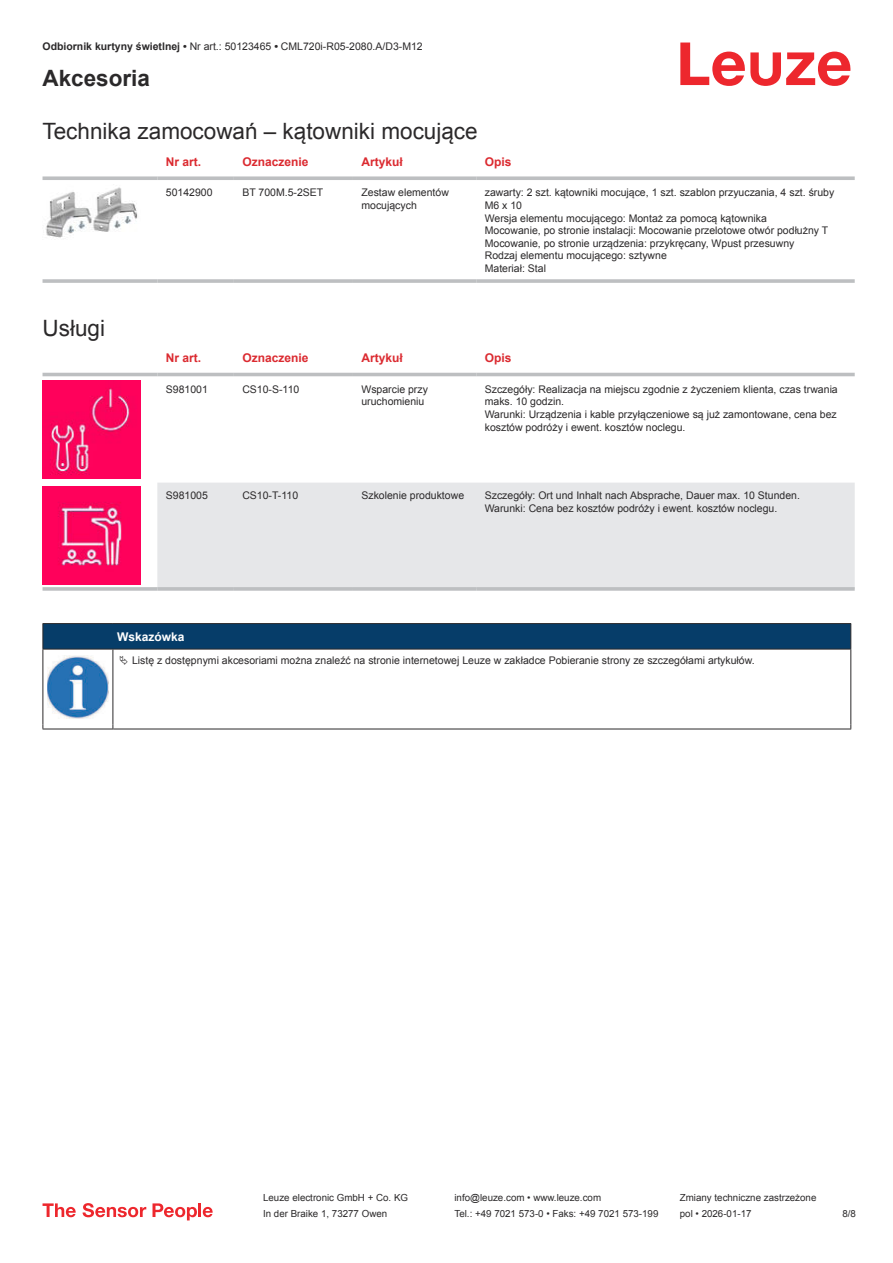
<style>
.page{position:relative;width:893px;height:1263px;background:#fff}
.page>*{position:absolute;margin:0;border:0;box-sizing:border-box;transform-origin:0 0}
.t1{font:22.5px "Arial";color:#2b292a}
.t2{font:700 22.5px "Arial";color:#2b292a}
.t3{font:700 12px "Arial";color:#db2a30}
.t4{font:700 12px "Arial";color:#fff}
.t5{font:10.5px/12.6px "Arial";color:#2b292a}
.t6{font:9.75px "Arial";color:#2b292a}
.s1{font-weight:700}
</style>
<div class="page">
<svg style="left:680px;top:43px;width:170px;height:43px"></svg>
<svg style="left:43px;top:176px;width:114px;height:4px"></svg>
<svg style="left:157px;top:176px;width:77px;height:4px"></svg>
<svg style="left:234px;top:176px;width:119px;height:4px"></svg>
<svg style="left:353px;top:176px;width:123px;height:4px"></svg>
<svg style="left:476px;top:176px;width:379px;height:4px;background:#c4c6c8"></svg>
<hr style="left:43px;top:279px;width:114px;height:4px;background:#bdbfc1">
<hr style="left:157px;top:279px;width:77px;height:4px;background:#c7c9ca">
<hr style="left:234px;top:279px;width:119px;height:4px;background:#bdbfc1">
<hr style="left:353px;top:279px;width:123px;height:4px;background:#bdbfc1">
<hr style="left:476px;top:279px;width:379px;height:4px;background:#c7c9ca">
<img style="left:46px;top:187px;width:92px;height:51px">
<svg style="left:43px;top:372px;width:812px;height:213px"></svg>
<div style="left:157px;top:483px;width:698px;height:104px;background:#e6e7e9"></div>
<hr style="left:43px;top:373px;width:114px;height:3px;background:#bdbfc1">
<hr style="left:157px;top:373px;width:77px;height:3px;background:#bdbfc1">
<hr style="left:234px;top:373px;width:119px;height:3px;background:#bdbfc1">
<hr style="left:353px;top:373px;width:123px;height:3px;background:#bdbfc1">
<hr style="left:476px;top:373px;width:379px;height:3px;background:#bdbfc1">
<svg style="left:43px;top:587px;width:114px;height:4px"></svg>
<svg style="left:157px;top:587px;width:77px;height:4px"></svg>
<svg style="left:234px;top:587px;width:119px;height:4px"></svg>
<svg style="left:353px;top:587px;width:123px;height:4px"></svg>
<svg style="left:476px;top:587px;width:379px;height:4px;background:#c2c4c6"></svg>
<img style="left:43px;top:381px;width:97px;height:97px">
<img style="left:43px;top:487px;width:97px;height:98px">
<svg style="left:44px;top:650px;width:806px;height:79px"></svg>
<hr style="left:43px;top:623px;width:70px;height:1px;background:#2b292a">
<hr style="left:43px;top:649px;width:70px;height:1px;background:#2b292a">
<hr style="left:113px;top:623px;width:738px;height:1px;background:#2b292a">
<div style="left:43px;top:624px;width:808px;height:25px;background:#063d69"></div>
<hr style="left:113px;top:649px;width:738px;height:1px;background:#2b292a">
<hr style="left:43px;top:649px;width:1px;height:75px;background:#2b292a">
<hr style="left:113px;top:649px;width:1px;height:75px;background:#2b292a">
<hr style="left:850px;top:649px;width:1px;height:75px;background:#2b292a">
<hr style="left:43px;top:729px;width:70px;height:1px;background:#2b292a">
<hr style="left:113px;top:729px;width:738px;height:1px;background:#2b292a">
<img style="left:47px;top:655px;width:61px;height:63px">
<div style="left:115px;top:650px;width:734px;height:20px;background:#fff"></div>
<svg style="left:43px;top:1203px;width:33px;height:14px"></svg>
<svg style="left:83px;top:1203px;width:63px;height:14px"></svg>
<svg style="left:153px;top:1203px;width:44px;height:17px"></svg>
<hr style="left:198px;top:1203px;width:3px;height:14px;background:#ed272d">
<svg style="left:203px;top:1207px;width:10px;height:10px"></svg>
<p class="t5" style="left:43px;top:41px;width:382px"><span class="s1">Odbiornik kurtyny świetlnej •</span> Nr art.: 50123465 <span class="s1">•</span> CML720i-R05-2080.A/D3-M12</p>
<h1 class="t2" style="left:43px;top:70px;width:109px">Akcesoria</h1>
<h1 class="t1" style="left:43px;top:116px;width:437px">Technika zamocowań – kątowniki mocujące</h1>
<p class="t3" style="left:166px;top:153px;width:37px">Nr art.</p>
<p class="t3" style="left:242px;top:157px;width:68px">Oznaczenie</p>
<p class="t3" style="left:361px;top:153px;width:43px">Artykuł</p>
<p class="t3" style="left:485px;top:157px;width:28px">Opis</p>
<p class="t5" style="left:166px;top:186px;width:48px">50142900</p>
<p class="t5" style="left:242px;top:186px;width:82px">BT 700M.5-2SET</p>
<p class="t5" style="left:361px;top:186px;width:89px">Zestaw elementów mocujących</p>
<p class="t5" style="left:485px;top:186px;width:351px">zawarty: 2 szt. kątowniki mocujące, 1 szt. szablon przyuczania, 4 szt. śruby M6 x 10<br>Wersja elementu mocującego: Montaż za pomocą kątownika<br>Mocowanie, po stronie instalacji: Mocowanie przelotowe otwór podłużny T Mocowanie, po stronie urządzenia: przykręcany, Wpust przesuwny<br>Rodzaj elementu mocującego: sztywne<br>Materiał: Stal</p>
<h1 class="t1" style="left:43px;top:312px;width:64px">Usługi</h1>
<p class="t3" style="left:166px;top:349px;width:37px">Nr art.</p>
<p class="t3" style="left:242px;top:353px;width:68px">Oznaczenie</p>
<p class="t3" style="left:361px;top:349px;width:43px">Artykuł</p>
<p class="t3" style="left:485px;top:353px;width:28px">Opis</p>
<p class="t5" style="left:166px;top:383px;width:44px">S981001</p>
<p class="t5" style="left:242px;top:384px;width:58px">CS10-S-110</p>
<p class="t5" style="left:361px;top:384px;width:68px">Wsparcie przy uruchomieniu</p>
<p class="t5" style="left:485px;top:383px;width:355px">Szczegóły: Realizacja na miejscu zgodnie z życzeniem klienta, czas trwania maks. 10 godzin.<br>Warunki: Urządzenia i kable przyłączeniowe są już zamontowane, cena bez kosztów podróży i ewent. kosztów noclegu.</p>
<p class="t5" style="left:166px;top:489px;width:44px">S981005</p>
<p class="t5" style="left:242px;top:490px;width:57px">CS10-T-110</p>
<p class="t5" style="left:361px;top:489px;width:104px">Szkolenie produktowe</p>
<p class="t5" style="left:485px;top:489px;width:317px">Szczegóły: Ort und Inhalt nach Absprache, Dauer max. 10 Stunden.<br>Warunki: Cena bez kosztów podróży i ewent. kosztów noclegu.</p>
<p class="t4" style="left:117px;top:628px;width:69px">Wskazówka</p>
<p class="t5" style="left:132px;top:654px;width:624px">Listę z dostępnymi akcesoriami można znaleźć na stronie internetowej Leuze w zakładce Pobieranie strony ze szczegółami artykułów.</p>
<p class="t6" style="left:263px;top:1191px;width:146px">Leuze electronic GmbH + Co. KG</p>
<p class="t6" style="left:454px;top:1191px;width:148px">info@leuze.com • www.leuze.com</p>
<p class="t6" style="left:680px;top:1191px;width:138px">Zmiany techniczne zastrzeżone</p>
<p class="t6" style="left:263px;top:1207px;width:126px">In der Braike 1, 73277 Owen</p>
<p class="t6" style="left:454px;top:1207px;width:205px">Tel.: +49 7021 573-0 • Faks: +49 7021 573-199</p>
<p class="t6" style="left:680px;top:1207px;width:73px">pol • 2026-01-17</p>
<p class="t6" style="left:842px;top:1210px;width:15px">8 /8</p>
</div>
